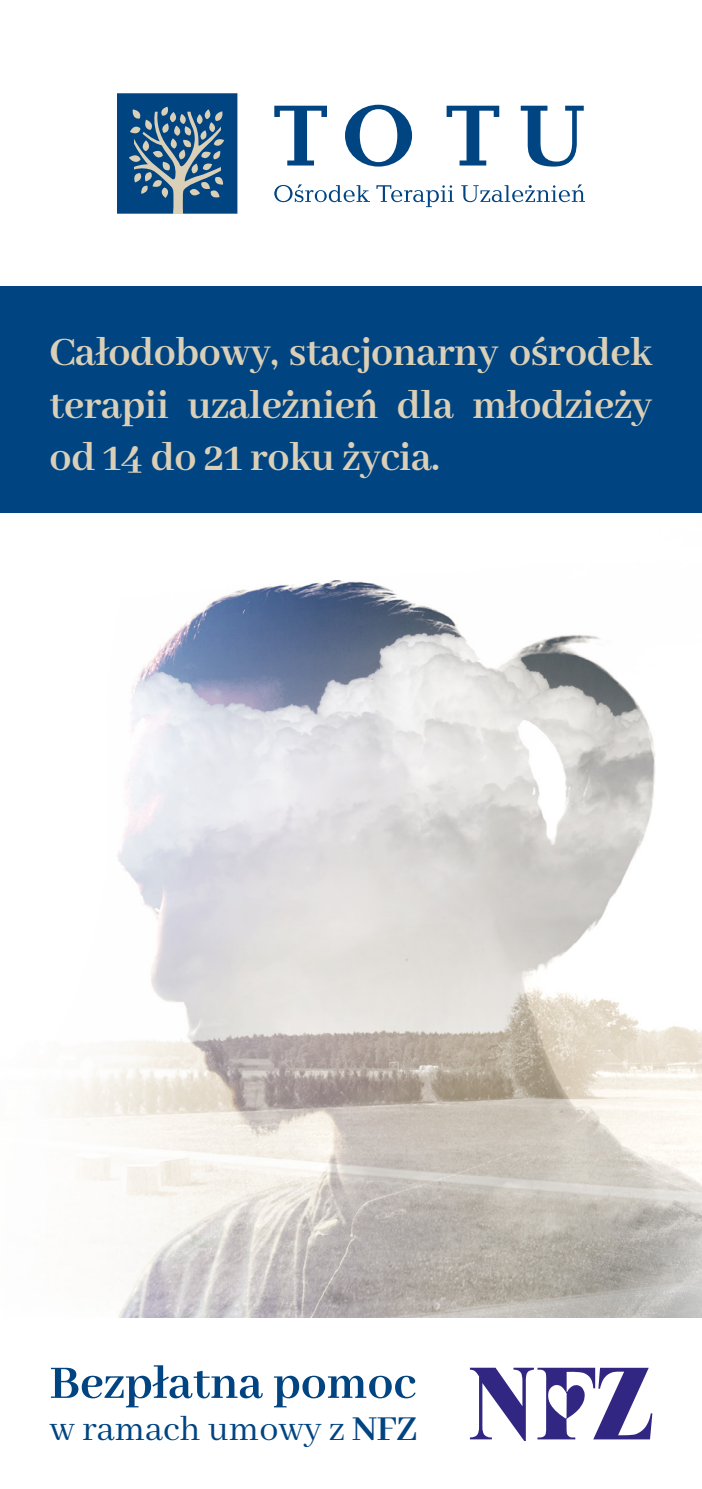
<style>
.page{position:relative;width:702px;height:1489px;background:#fff}
.page>*{position:absolute;margin:0;border:0;box-sizing:border-box;transform-origin:0 0}
.t1{font:700 51.25px "Abhaya Libre";color:#004482}
.t2{font:700 43.75px/52.5px "Abhaya Libre";letter-spacing:-.01em;color:#dacfb7;text-align:justify}
.t3{font:38px "Abhaya Libre";color:#004482}
.s1{font-weight:700}
</style>
<div class="page">
<img style="left:0;top:512px;width:702px;height:806px">
<svg style="left:470px;top:1367px;width:182px;height:73px"></svg>
<div style="left:0;top:286px;width:702px;height:226px;background:#004482"></div>
<svg style="left:117px;top:93px;width:120px;height:120px;background:#30638d"></svg>
<svg style="left:274px;top:106px;width:53px;height:59px"></svg>
<svg style="left:345px;top:105px;width:67px;height:61px"></svg>
<svg style="left:446px;top:106px;width:53px;height:59px"></svg>
<svg style="left:520px;top:106px;width:63px;height:60px"></svg>
<svg style="left:274px;top:184px;width:96px;height:18px"></svg>
<svg style="left:376px;top:185px;width:78px;height:22px"></svg>
<svg style="left:461px;top:184px;width:124px;height:18px"></svg>
<p class="t2" style="left:50px;top:327px;width:604px">Całodobowy, stacjonarny ośrodek terapii uzależnień dla młodzieży od 14 do 21 roku życia.</p>
<p class="t1" style="left:50px;top:1354px;width:368px">Bezpłatna pomoc</p>
<p class="t3" style="left:50px;top:1407px;width:369px">w ramach umowy z <span class="s1">NFZ</span></p>
</div>
